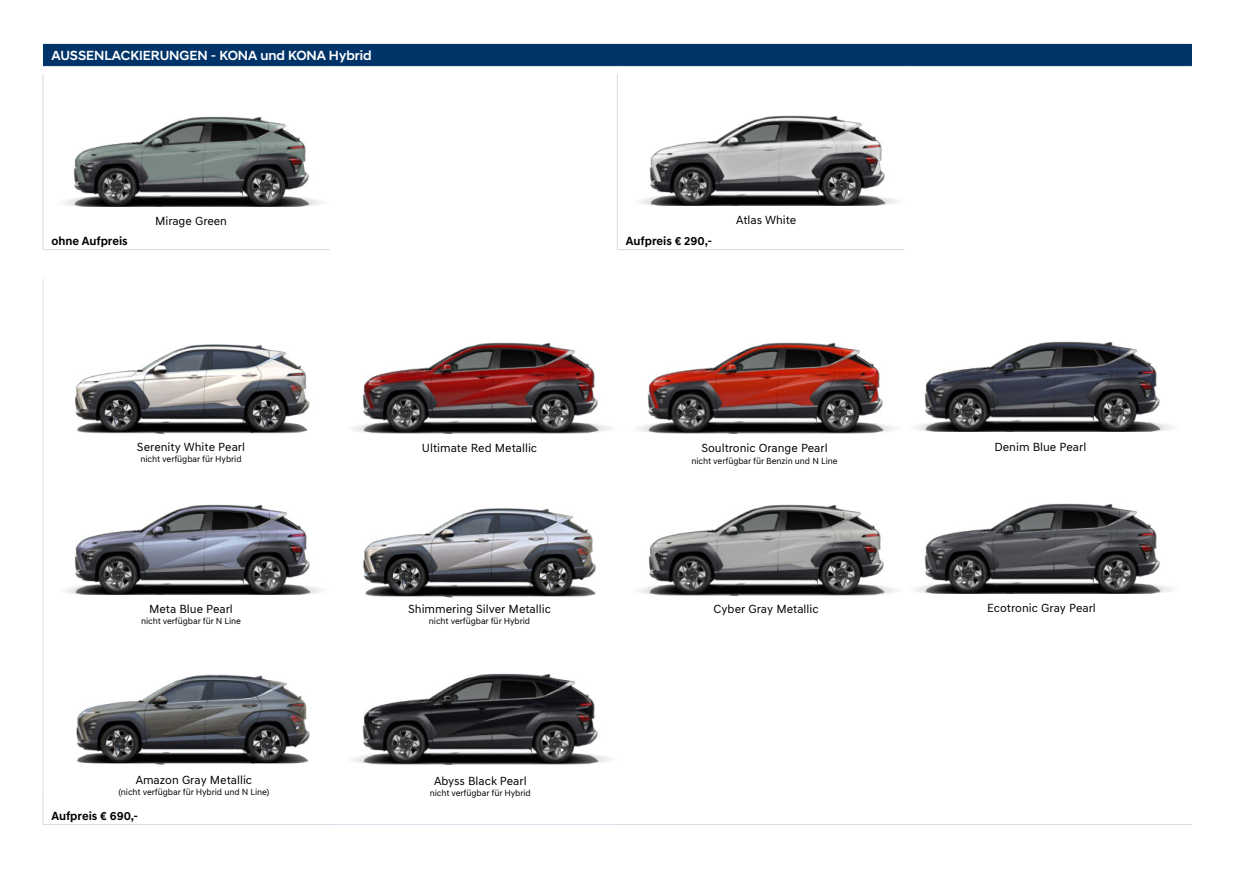
<style>
.page{position:relative;width:1234px;height:893px;background:#fff}
.page>*{position:absolute;margin:0;border:0;box-sizing:border-box;transform-origin:0 0}
.t1{font:500 13.5px "Hyundai Sans Head";color:#fff}
.t2{font:12px "Hyundai Sans Text";color:#000}
.t3{font:700 12px "Hyundai Sans Text";color:#000}
.t4{font:9px "Hyundai Sans Text";letter-spacing:-.01em;color:#000}
</style>
<div class="page">
<div style="left:43px;top:44px;width:1148px;height:22px;background:#003469"></div>
<svg style="left:43px;top:66px;width:1148px;height:1px"></svg>
<hr style="left:43px;top:74px;width:1px;height:146px;background:#d7d9e5">
<hr style="left:617px;top:74px;width:1px;height:146px;background:#d7d9e5">
<svg style="left:43px;top:220px;width:1px;height:29px"></svg>
<svg style="left:617px;top:220px;width:1px;height:29px"></svg>
<hr style="left:43px;top:249px;width:287px;height:1px;background:#d7d9e5">
<hr style="left:617px;top:249px;width:287px;height:1px;background:#d7d9e5">
<hr style="left:43px;top:790px;width:1px;height:34px;background:#d7d9e5">
<hr style="left:43px;top:824px;width:287px;height:1px;background:#d7d9e5">
<hr style="left:43px;top:279px;width:1px;height:161px;background:#dde1ef">
<hr style="left:43px;top:440px;width:1px;height:162px;background:#dde1ef">
<hr style="left:43px;top:602px;width:1px;height:188px;background:#dde1ef">
<hr style="left:330px;top:824px;width:287px;height:1px;background:#dde1ef">
<hr style="left:617px;top:824px;width:287px;height:1px;background:#d7d9e5">
<hr style="left:904px;top:824px;width:287px;height:1px;background:#d7d9e5">
<img style="left:43px;top:88px;width:279px;height:119px">
<img style="left:640px;top:115px;width:258px;height:91px">
<img style="left:75px;top:344px;width:235px;height:90px">
<img style="left:353px;top:342px;width:540px;height:91px">
<img style="left:893px;top:341px;width:280px;height:91px">
<img style="left:65px;top:504px;width:258px;height:91px">
<img style="left:640px;top:504px;width:253px;height:91px">
<img style="left:893px;top:503px;width:280px;height:91px">
<img style="left:353px;top:673px;width:258px;height:91px">
<img style="left:76px;top:674px;width:234px;height:90px">
<img style="left:362px;top:508px;width:234px;height:90px">
<p class="t1" style="left:51px;top:48px;width:321px">AUSSENLACKIERUNGEN - KONA und KONA Hybrid</p>
<p class="t2" style="left:155px;top:214px;width:74px">Mirage Green</p>
<p class="t2" style="left:736px;top:214px;width:62px">Atlas White</p>
<p class="t3" style="left:51px;top:237px;width:78px">ohne Aufpreis</p>
<p class="t3" style="left:625px;top:237px;width:88px">Aufpreis € 290,-</p>
<p class="t2" style="left:137px;top:441px;width:110px">Serenity White Pearl</p>
<p class="t4" style="left:140px;top:454px;width:103px">nicht verfügbar für Hybrid</p>
<p class="t2" style="left:422px;top:441px;width:117px">Ultimate Red Metallic</p>
<p class="t2" style="left:701px;top:441px;width:128px">Soultronic Orange Pearl</p>
<p class="t4" style="left:691px;top:456px;width:148px">nicht verfügbar für Benzin und N Line</p>
<p class="t2" style="left:994px;top:440px;width:93px">Denim Blue Pearl</p>
<p class="t2" style="left:149px;top:602px;width:85px">Meta Blue Pearl</p>
<p class="t4" style="left:141px;top:616px;width:102px">nicht verfügbar für N Line</p>
<p class="t2" style="left:136px;top:773px;width:118px">Amazon Gray Metallic</p>
<p class="t4" style="left:118px;top:787px;width:153px">(nicht verfügbar für Hybrid und N Line)</p>
<p class="t3" style="left:51px;top:812px;width:88px">Aufpreis € 690,-</p>
<p class="t2" style="left:408px;top:603px;width:144px">Shimmering Silver Metallic</p>
<p class="t4" style="left:429px;top:616px;width:103px">nicht verfügbar für Hybrid</p>
<p class="t2" style="left:434px;top:774px;width:94px">Abyss Black Pearl</p>
<p class="t4" style="left:429px;top:788px;width:103px">nicht verfügbar für Hybrid</p>
<p class="t2" style="left:713px;top:602px;width:106px">Cyber Gray Metallic</p>
<p class="t2" style="left:986px;top:602px;width:110px">Ecotronic Gray Pearl</p>
</div>
